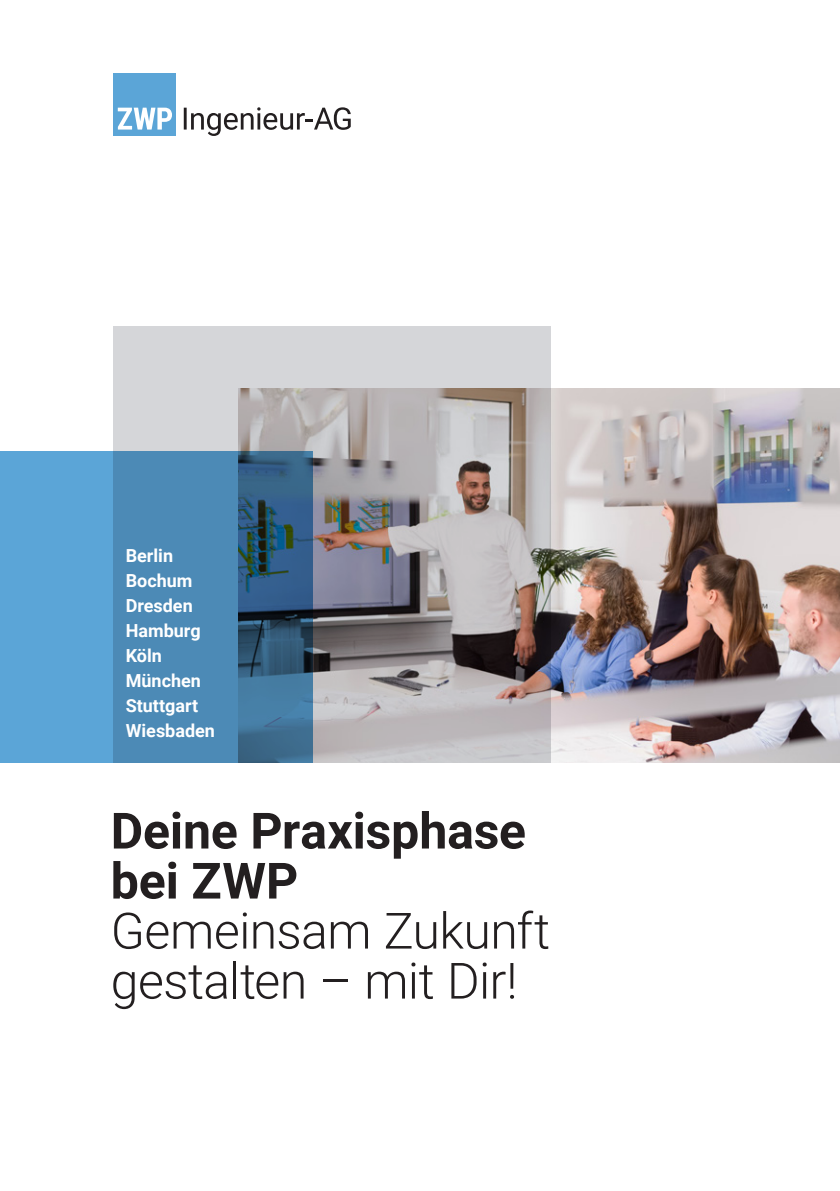
<style>
.page{position:relative;width:840px;height:1191px;background:#fff}
.page>*{position:absolute;margin:0;border:0;box-sizing:border-box;transform-origin:0 0}
.t1{font:300 50px "Roboto";letter-spacing:-.01em;color:#231f20}
.t2{font:700 50px "Roboto";letter-spacing:-.005em;color:#231f20}
.t3{font:700 18px "Roboto";color:#fff}
</style>
<div class="page">
<div style="left:113px;top:74px;width:63px;height:62px;background:#5ba5d7"></div>
<svg style="left:118px;top:108px;width:54px;height:22px"></svg>
<svg style="left:184px;top:107px;width:166px;height:29px"></svg>
<img style="left:550px;top:388px;width:289px;height:375px">
<svg style="left:113px;top:326px;width:437px;height:437px;background:#b0acae"></svg>
<svg style="left:0;top:451px;width:312px;height:312px;background:#4c89b4"></svg>
<p class="t3" style="left:126px;top:543px;width:49px">Berlin</p>
<p class="t3" style="left:126px;top:568px;width:68px">Bochum</p>
<p class="t3" style="left:126px;top:593px;width:69px">Dresden</p>
<p class="t3" style="left:126px;top:618px;width:76px">Hamburg</p>
<p class="t3" style="left:126px;top:643px;width:38px">Köln</p>
<p class="t3" style="left:126px;top:668px;width:77px">München</p>
<p class="t3" style="left:126px;top:693px;width:74px">Stuttgart</p>
<p class="t3" style="left:126px;top:718px;width:91px">Wiesbaden</p>
<p class="t2" style="left:111px;top:795px;width:416px">Deine Praxisphase</p>
<p class="t2" style="left:111px;top:845px;width:189px">bei ZWP</p>
<p class="t1" style="left:111px;top:895px;width:440px">Gemeinsam Zukunft</p>
<p class="t1" style="left:111px;top:945px;width:408px">gestalten – mit Dir!</p>
</div>
